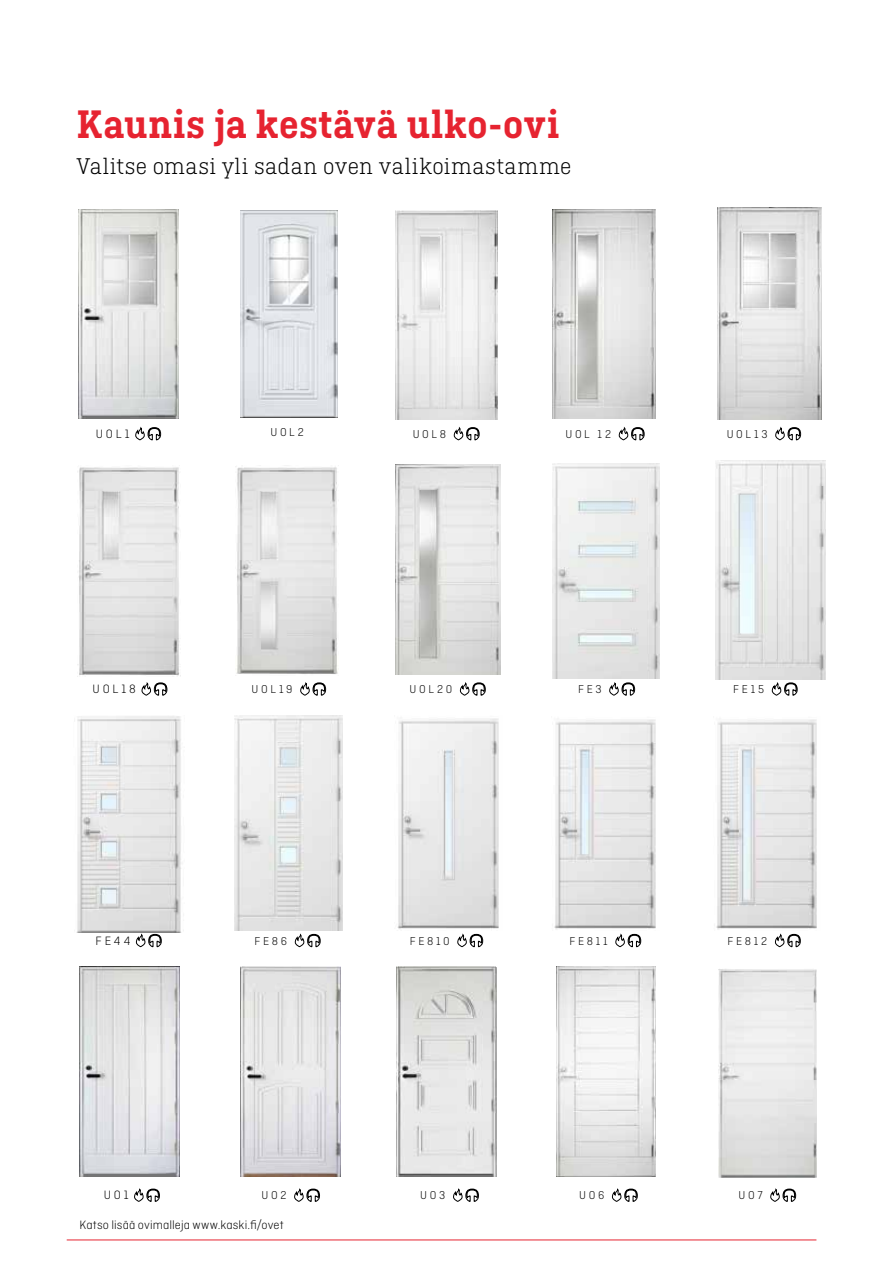
<style>
.page{position:relative;width:893px;height:1263px;background:#fff}
.page>*{position:absolute;margin:0;border:0;box-sizing:border-box;transform-origin:0 0}
.t1{font:600 42px "Ciutadella Slab";letter-spacing:.01em;color:#e62330}
.t2{font:300 24px "Ciutadella Slab";letter-spacing:.015em;color:#000}
.t3{font:300 12.75px "Ciutadella";letter-spacing:.015em;color:#000}
.t4{font:300 12px "Ciutadella";letter-spacing:.22em;color:#000}
</style>
<div class="page">
<img style="left:79px;top:209px;width:99px;height:210px">
<img style="left:553px;top:209px;width:103px;height:210px">
<img style="left:718px;top:208px;width:104px;height:212px">
<img style="left:240px;top:210px;width:98px;height:208px">
<img style="left:395px;top:210px;width:103px;height:210px">
<svg style="left:135px;top:427px;width:26px;height:13px"></svg>
<svg style="left:454px;top:427px;width:26px;height:13px"></svg>
<svg style="left:619px;top:427px;width:26px;height:13px"></svg>
<svg style="left:775px;top:427px;width:26px;height:13px"></svg>
<svg style="left:142px;top:682px;width:25px;height:14px"></svg>
<svg style="left:300px;top:682px;width:26px;height:14px"></svg>
<svg style="left:460px;top:682px;width:26px;height:14px"></svg>
<svg style="left:609px;top:682px;width:26px;height:14px"></svg>
<svg style="left:772px;top:682px;width:26px;height:14px"></svg>
<img style="left:716px;top:460px;width:109px;height:219px">
<img style="left:395px;top:464px;width:105px;height:210px">
<img style="left:77px;top:467px;width:104px;height:209px">
<img style="left:236px;top:467px;width:103px;height:207px">
<img style="left:552px;top:463px;width:108px;height:216px">
<img style="left:554px;top:719px;width:102px;height:211px">
<img style="left:716px;top:719px;width:101px;height:211px">
<img style="left:74px;top:716px;width:110px;height:217px">
<img style="left:397px;top:718px;width:102px;height:211px">
<img style="left:235px;top:715px;width:108px;height:216px">
<img style="left:79px;top:967px;width:100px;height:210px">
<img style="left:240px;top:967px;width:100px;height:210px">
<img style="left:718px;top:969px;width:99px;height:209px">
<img style="left:397px;top:967px;width:100px;height:210px">
<img style="left:556px;top:967px;width:99px;height:210px">
<svg style="left:136px;top:933px;width:26px;height:14px"></svg>
<svg style="left:295px;top:933px;width:26px;height:14px"></svg>
<svg style="left:457px;top:933px;width:26px;height:14px"></svg>
<svg style="left:615px;top:933px;width:26px;height:14px"></svg>
<svg style="left:775px;top:933px;width:26px;height:14px"></svg>
<svg style="left:134px;top:1188px;width:26px;height:14px"></svg>
<svg style="left:294px;top:1188px;width:26px;height:14px"></svg>
<svg style="left:453px;top:1188px;width:26px;height:14px"></svg>
<svg style="left:612px;top:1188px;width:26px;height:14px"></svg>
<svg style="left:770px;top:1188px;width:26px;height:14px"></svg>
<hr style="left:67px;top:1240px;width:749px;height:1px;background:#e62330">
<h1 class="t1" style="left:77px;top:100px;width:485px">Kaunis ja kestävä ulko-ovi</h1>
<h2 class="t2" style="left:77px;top:153px;width:496px">Valitse omasi yli sadan oven valikoimastamme</h2>
<p class="t3" style="left:96px;top:427px;width:35px">UOL1</p>
<p class="t4" style="left:270px;top:426px;width:35px">UOL2</p>
<p class="t4" style="left:413px;top:428px;width:35px">UOL8</p>
<p class="t4" style="left:565px;top:428px;width:47px">UOL 12</p>
<p class="t4" style="left:727px;top:428px;width:42px">UOL13</p>
<p class="t3" style="left:93px;top:682px;width:45px">UOL18</p>
<p class="t4" style="left:252px;top:683px;width:43px">UOL19</p>
<p class="t4" style="left:410px;top:683px;width:44px">UOL20</p>
<p class="t4" style="left:578px;top:683px;width:25px">FE3</p>
<p class="t4" style="left:733px;top:683px;width:33px">FE15</p>
<p class="t3" style="left:96px;top:934px;width:36px">FE44</p>
<p class="t4" style="left:254px;top:934px;width:34px">FE86</p>
<p class="t4" style="left:410px;top:934px;width:42px">FE810</p>
<p class="t4" style="left:569px;top:934px;width:40px">FE811</p>
<p class="t4" style="left:727px;top:934px;width:41px">FE812</p>
<p class="t3" style="left:104px;top:1188px;width:26px">UO1</p>
<p class="t4" style="left:262px;top:1189px;width:27px">UO2</p>
<p class="t4" style="left:420px;top:1189px;width:27px">UO3</p>
<p class="t4" style="left:579px;top:1189px;width:27px">UO6</p>
<p class="t4" style="left:738px;top:1189px;width:26px">UO7</p>
<p class="t3" style="left:79px;top:1218px;width:206px">Katso lisää ovimalleja www.kaski.fi/ovet</p>
</div>
